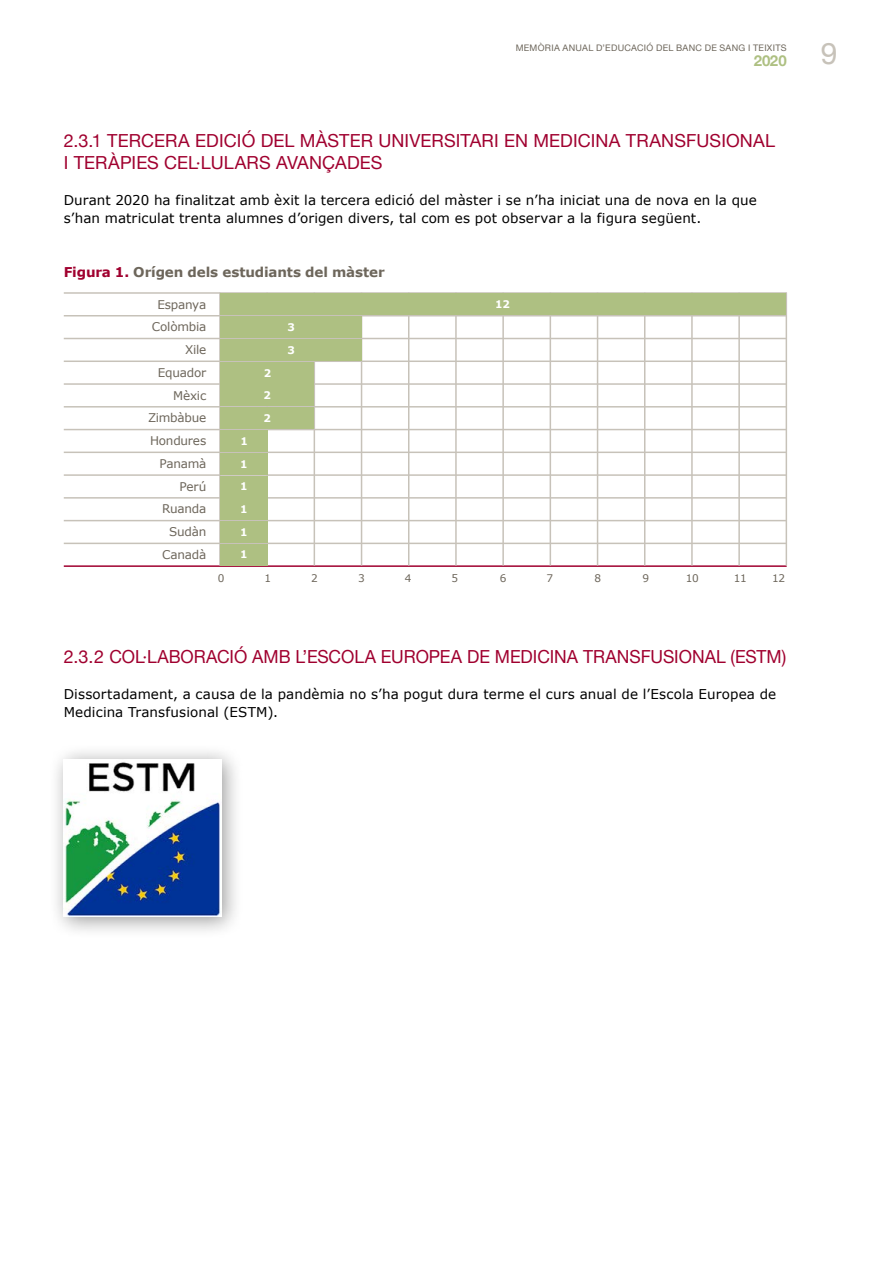
<style>
.page{position:relative;width:893px;height:1263px;background:#fff}
.page>*{position:absolute;margin:0;border:0;box-sizing:border-box;transform-origin:0 0}
.Títol_0_0_0{font:18px/22.5px "Helvetica Neue";letter-spacing:.005em;color:#a0002f}
.t1{font:700 15px "Helvetica Neue";color:#aec082}
.Text{font:13.5px/18px "Verdana";letter-spacing:.005em;color:#000}
.Text-2{font:700 13.5px "Verdana";letter-spacing:-.01em;color:#6d665b}
.T_Gràfica_barres_H{font:12px "Verdana";letter-spacing:-.02em;color:#6d665b}
.T_Gràfica_barres_H_1{font:12px "Verdana";letter-spacing:-.02em;color:#6d665b}
.T_Gràfica_barres_H_n{font:10.5px "Verdana";color:#6d665b}
.T_Xifres_C_blanc{font:700 10.5px "Verdana";color:#fff}
.t2{font:9px "Helvetica Neue";letter-spacing:.035em;color:#6d665b}
.s1{font-weight:400;font-size:30px;color:#c7c2b9}
.s2{color:#a0002f}
</style>
<div class="page">
<hr style="left:64px;top:292px;width:723px;height:2px;background:#c7c2b9">
<hr style="left:64px;top:315px;width:723px;height:1px;background:#c7c2b9">
<hr style="left:64px;top:338px;width:723px;height:1px;background:#c7c2b9">
<hr style="left:64px;top:360px;width:723px;height:2px;background:#c7c2b9">
<hr style="left:64px;top:383px;width:723px;height:2px;background:#c7c2b9">
<hr style="left:64px;top:406px;width:723px;height:2px;background:#c7c2b9">
<hr style="left:64px;top:429px;width:723px;height:1px;background:#c7c2b9">
<hr style="left:64px;top:452px;width:723px;height:1px;background:#c7c2b9">
<hr style="left:64px;top:474px;width:723px;height:2px;background:#c7c2b9">
<hr style="left:64px;top:497px;width:723px;height:2px;background:#c7c2b9">
<hr style="left:64px;top:520px;width:723px;height:1px;background:#c7c2b9">
<hr style="left:64px;top:543px;width:723px;height:1px;background:#c7c2b9">
<hr style="left:64px;top:565px;width:723px;height:2px;background:#a0002f">
<div style="left:48px;top:743px;width:196px;height:196px;background:#000;opacity:.4"></div>
<img style="left:64px;top:759px;width:157px;height:157px">
<hr style="left:219px;top:293px;width:2px;height:273px;background:#c7c2b9">
<hr style="left:266px;top:293px;width:2px;height:273px;background:#c7c2b9">
<hr style="left:314px;top:293px;width:1px;height:273px;background:#c7c2b9">
<hr style="left:361px;top:293px;width:1px;height:273px;background:#c7c2b9">
<hr style="left:408px;top:293px;width:1px;height:273px;background:#c7c2b9">
<hr style="left:455px;top:293px;width:2px;height:273px;background:#c7c2b9">
<hr style="left:502px;top:293px;width:2px;height:273px;background:#c7c2b9">
<hr style="left:550px;top:293px;width:1px;height:273px;background:#c7c2b9">
<hr style="left:597px;top:293px;width:1px;height:273px;background:#c7c2b9">
<hr style="left:644px;top:293px;width:1px;height:273px;background:#c7c2b9">
<hr style="left:691px;top:293px;width:2px;height:273px;background:#c7c2b9">
<hr style="left:738px;top:293px;width:2px;height:273px;background:#c7c2b9">
<hr style="left:786px;top:293px;width:1px;height:273px;background:#c7c2b9">
<div style="left:220px;top:294px;width:566px;height:21px;background:#aec082"></div>
<div style="left:220px;top:317px;width:141px;height:21px;background:#aec082"></div>
<div style="left:220px;top:339px;width:141px;height:22px;background:#aec082"></div>
<div style="left:220px;top:362px;width:94px;height:21px;background:#aec082"></div>
<div style="left:220px;top:385px;width:94px;height:21px;background:#aec082"></div>
<div style="left:220px;top:408px;width:94px;height:21px;background:#aec082"></div>
<div style="left:220px;top:430px;width:47px;height:22px;background:#aec082"></div>
<div style="left:220px;top:476px;width:47px;height:21px;background:#aec082"></div>
<div style="left:220px;top:453px;width:47px;height:21px;background:#aec082"></div>
<div style="left:220px;top:499px;width:47px;height:21px;background:#aec082"></div>
<div style="left:220px;top:521px;width:47px;height:21px;background:#aec082"></div>
<div style="left:220px;top:544px;width:47px;height:21px;background:#aec082"></div>
<p class="t1" style="left:754px;top:49px;width:85px">2020 <span class="s1">9</span></p>
<p class="t2" style="left:516px;top:41px;width:272px">MEMÒRIA ANUAL D’EDUCACIÓ DEL BANC DE SANG I TEIXITS</p>
<p class="Títol_0_0_0" style="left:64px;top:130px;width:713px">2.3.1 TERCERA EDICIÓ DEL MÀSTER UNIVERSITARI EN MEDICINA TRANSFUSIONAL<br>I TERÀPIES CEL·LULARS AVANÇADES</p>
<p class="Text" style="left:64px;top:192px;width:695px">Durant 2020 ha finalitzat amb èxit la tercera edició del màster i se n’ha iniciat una de nova en la que s’han matriculat trenta alumnes d’origen divers, tal com es pot observar a la figura següent.</p>
<p class="Text-2" style="left:64px;top:264px;width:323px"><span class="s2">Figura 1.</span> Orígen dels estudiants del màster</p>
<p class="T_Gràfica_barres_H_1" style="left:157px;top:297px;width:50px">Espanya</p>
<p class="T_Gràfica_barres_H" style="left:152px;top:319px;width:56px">Colòmbia</p>
<p class="T_Gràfica_barres_H" style="left:185px;top:342px;width:23px">Xile</p>
<p class="T_Gràfica_barres_H" style="left:158px;top:365px;width:50px">Equador</p>
<p class="T_Gràfica_barres_H" style="left:173px;top:388px;width:35px">Mèxic</p>
<p class="T_Gràfica_barres_H" style="left:148px;top:410px;width:60px">Zimbàbue</p>
<p class="T_Gràfica_barres_H" style="left:150px;top:433px;width:58px">Hondures</p>
<p class="T_Gràfica_barres_H" style="left:160px;top:456px;width:48px">Panamà</p>
<p class="T_Gràfica_barres_H" style="left:180px;top:479px;width:28px">Perú</p>
<p class="T_Gràfica_barres_H" style="left:162px;top:501px;width:46px">Ruanda</p>
<p class="T_Gràfica_barres_H" style="left:169px;top:524px;width:39px">Sudàn</p>
<p class="T_Gràfica_barres_H" style="left:162px;top:547px;width:46px">Canadà</p>
<p class="T_Gràfica_barres_H_n" style="left:218px;top:571px;width:8px">0</p>
<p class="T_Gràfica_barres_H_n" style="left:265px;top:571px;width:8px">1</p>
<p class="T_Gràfica_barres_H_n" style="left:311px;top:571px;width:8px">2</p>
<p class="T_Gràfica_barres_H_n" style="left:358px;top:571px;width:8px">3</p>
<p class="T_Gràfica_barres_H_n" style="left:405px;top:571px;width:8px">4</p>
<p class="T_Gràfica_barres_H_n" style="left:452px;top:571px;width:8px">5</p>
<p class="T_Gràfica_barres_H_n" style="left:500px;top:571px;width:8px">6</p>
<p class="T_Gràfica_barres_H_n" style="left:546px;top:571px;width:8px">7</p>
<p class="T_Gràfica_barres_H_n" style="left:594px;top:571px;width:8px">8</p>
<p class="T_Gràfica_barres_H_n" style="left:642px;top:571px;width:8px">9</p>
<p class="T_Gràfica_barres_H_n" style="left:686px;top:571px;width:15px">10</p>
<p class="T_Gràfica_barres_H_n" style="left:734px;top:571px;width:14px">11</p>
<p class="T_Gràfica_barres_H_n" style="left:772px;top:571px;width:15px">12</p>
<p class="T_Xifres_C_blanc" style="left:495px;top:298px;width:16px">12</p>
<p class="T_Xifres_C_blanc" style="left:288px;top:320px;width:9px">3</p>
<p class="T_Xifres_C_blanc" style="left:288px;top:343px;width:9px">3</p>
<p class="T_Xifres_C_blanc" style="left:264px;top:366px;width:9px">2</p>
<p class="T_Xifres_C_blanc" style="left:264px;top:411px;width:9px">2</p>
<p class="T_Xifres_C_blanc" style="left:264px;top:389px;width:9px">2</p>
<p class="T_Xifres_C_blanc" style="left:241px;top:434px;width:9px">1</p>
<p class="T_Xifres_C_blanc" style="left:240px;top:480px;width:9px">1</p>
<p class="T_Xifres_C_blanc" style="left:240px;top:457px;width:9px">1</p>
<p class="T_Xifres_C_blanc" style="left:240px;top:502px;width:9px">1</p>
<p class="T_Xifres_C_blanc" style="left:237px;top:525px;width:9px">1</p>
<p class="T_Xifres_C_blanc" style="left:240px;top:525px;width:9px">1</p>
<p class="T_Xifres_C_blanc" style="left:240px;top:547px;width:9px">1</p>
<p class="Títol_0_0_0" style="left:64px;top:646px;width:724px">2.3.2 COL·LABORACIÓ AMB L’ESCOLA EUROPEA DE MEDICINA TRANSFUSIONAL (ESTM)</p>
<p class="Text" style="left:64px;top:685px;width:714px">Dissortadament, a causa de la pandèmia no s’ha pogut dura terme el curs anual de l’Escola Europea de<br>Medicina Transfusional (ESTM).</p>
</div>
